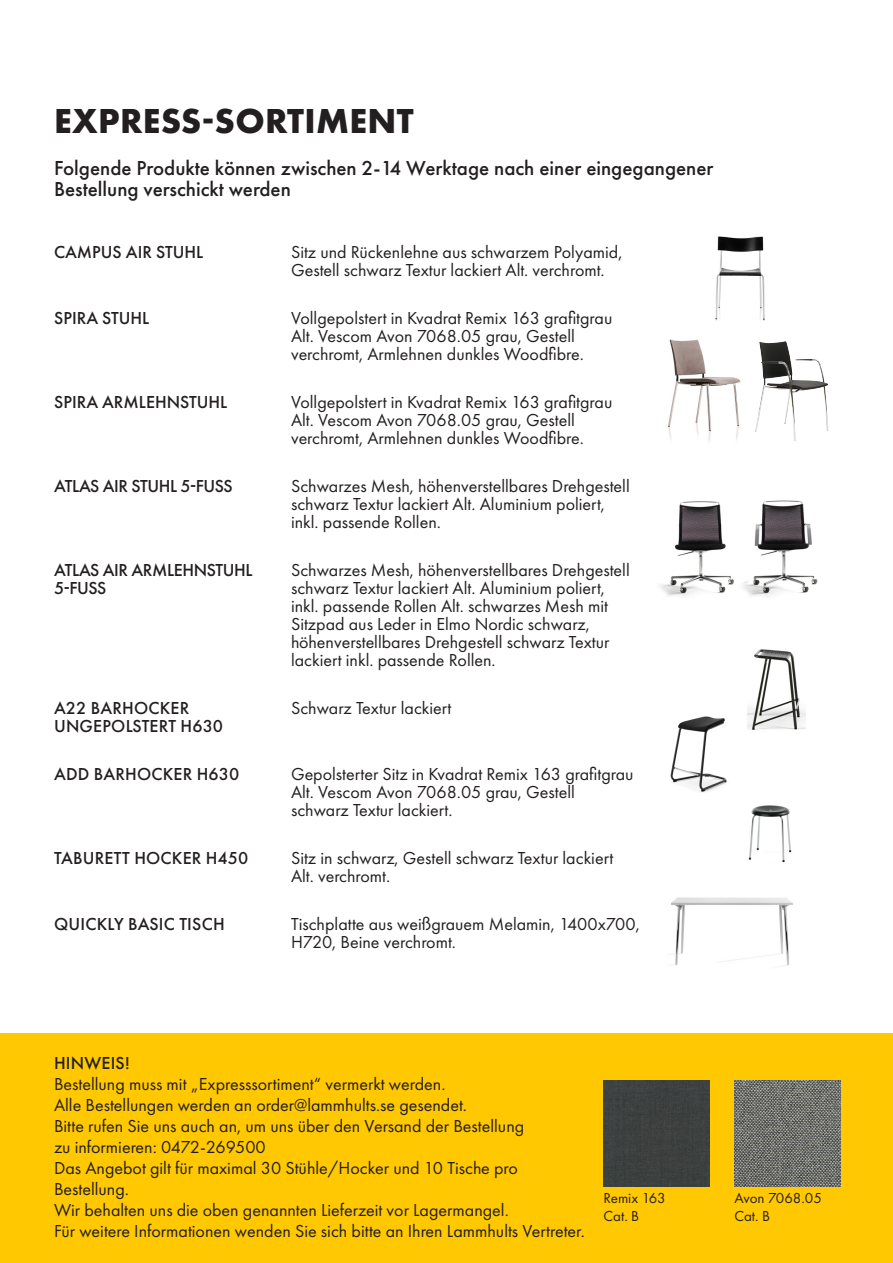
<style>
.page{position:relative;width:893px;height:1263px;background:#fff}
.page>*{position:absolute;margin:0;border:0;box-sizing:border-box;transform-origin:0 0}
.t1{font:700 36px "Futura PT";letter-spacing:.01em;color:#231f20}
.t2{font:500 21px "Futura PT";color:#231f20}
.t3{font:18px "Futura PT";color:#231f20}
.t4{font:500 18px "Futura PT";color:#231f20}
.t5{font:500 18px "Futura PT";letter-spacing:-.02em;color:#231f20}
.t6{font:15px/18px "Futura PT";color:#231f20}
</style>
<div class="page">
<div style="left:0;top:1033px;width:893px;height:230px;background:#ffc800"></div>
<img style="left:660px;top:501px;width:74px;height:96px">
<img style="left:670px;top:716px;width:57px;height:77px">
<img style="left:715px;top:236px;width:50px;height:84px">
<img style="left:748px;top:805px;width:44px;height:58px">
<img style="left:670px;top:897px;width:123px;height:70px">
<img style="left:755px;top:341px;width:73px;height:100px">
<img style="left:668px;top:339px;width:73px;height:103px">
<img style="left:747px;top:649px;width:59px;height:81px">
<img style="left:743px;top:500px;width:75px;height:97px">
<img style="left:734px;top:1080px;width:107px;height:107px">
<div style="left:604px;top:1080px;width:106px;height:107px;background:#3d4140"></div>
<p class="t1" style="left:54px;top:98px;width:361px">EXPRESS-SORTIMENT</p>
<p class="t2" style="left:54px;top:155px;width:661px">Folgende Produkte können zwischen 2-14 Werktage nach einer eingegangener</p>
<p class="t2" style="left:54px;top:176px;width:238px">Bestellung verschickt werden</p>
<p class="t4" style="left:54px;top:241px;width:151px">CAMPUS AIR STUHL</p>
<p class="t3" style="left:291px;top:242px;width:333px">Sitz und Rückenlehne aus schwarzem Polyamid,</p>
<p class="t3" style="left:291px;top:260px;width:315px">Gestell schwarz Textur lackiert Alt. verchromt.</p>
<p class="t4" style="left:54px;top:307px;width:97px">SPIRA STUHL</p>
<p class="t3" style="left:291px;top:308px;width:323px">Vollgepolstert in Kvadrat Remix 163 grafitgrau</p>
<p class="t3" style="left:291px;top:326px;width:285px">Alt. Vescom Avon 7068.05 grau, Gestell</p>
<p class="t3" style="left:291px;top:344px;width:294px">verchromt, Armlehnen dunkles Woodfibre.</p>
<p class="t4" style="left:54px;top:391px;width:175px">SPIRA ARMLEHNSTUHL</p>
<p class="t3" style="left:291px;top:392px;width:323px">Vollgepolstert in Kvadrat Remix 163 grafitgrau</p>
<p class="t3" style="left:291px;top:410px;width:285px">Alt. Vescom Avon 7068.05 grau, Gestell</p>
<p class="t3" style="left:291px;top:428px;width:294px">verchromt, Armlehnen dunkles Woodfibre.</p>
<p class="t5" style="left:54px;top:475px;width:180px">ATLAS AIR STUHL 5-FUSS</p>
<p class="t3" style="left:291px;top:476px;width:340px">Schwarzes Mesh, höhenverstellbares Drehgestell</p>
<p class="t3" style="left:291px;top:494px;width:315px">schwarz Textur lackiert Alt. Aluminium poliert,</p>
<p class="t3" style="left:291px;top:512px;width:151px">inkl. passende Rollen.</p>
<p class="t5" style="left:54px;top:559px;width:200px">ATLAS AIR ARMLEHNSTUHL</p>
<p class="t3" style="left:291px;top:560px;width:340px">Schwarzes Mesh, höhenverstellbares Drehgestell</p>
<p class="t4" style="left:54px;top:577px;width:54px">5-FUSS</p>
<p class="t3" style="left:291px;top:578px;width:315px">schwarz Textur lackiert Alt. Aluminium poliert,</p>
<p class="t3" style="left:291px;top:596px;width:319px">inkl. passende Rollen Alt. schwarzes Mesh mit</p>
<p class="t3" style="left:291px;top:614px;width:300px">Sitzpad aus Leder in Elmo Nordic schwarz,</p>
<p class="t3" style="left:291px;top:632px;width:320px">höhenverstellbares Drehgestell schwarz Textur</p>
<p class="t3" style="left:291px;top:650px;width:206px">lackiert inkl. passende Rollen.</p>
<p class="t4" style="left:54px;top:697px;width:137px">A22 BARHOCKER</p>
<p class="t3" style="left:291px;top:698px;width:162px">Schwarz Textur lackiert</p>
<p class="t4" style="left:54px;top:715px;width:171px">UNGEPOLSTERT H630</p>
<p class="t4" style="left:54px;top:763px;width:187px">ADD BARHOCKER H630</p>
<p class="t3" style="left:291px;top:764px;width:344px">Gepolsterter Sitz in Kvadrat Remix 163 grafitgrau</p>
<p class="t3" style="left:291px;top:782px;width:285px">Alt. Vescom Avon 7068.05 grau, Gestell</p>
<p class="t3" style="left:291px;top:800px;width:163px">schwarz Textur lackiert.</p>
<p class="t4" style="left:54px;top:847px;width:196px">TABURETT HOCKER H450</p>
<p class="t3" style="left:291px;top:848px;width:324px">Sitz in schwarz, Gestell schwarz Textur lackiert</p>
<p class="t3" style="left:291px;top:866px;width:101px">Alt. verchromt.</p>
<p class="t4" style="left:54px;top:913px;width:172px">QUICKLY BASIC TISCH</p>
<p class="t3" style="left:291px;top:914px;width:350px">Tischplatte aus weißgrauem Melamin, 1400x700,</p>
<p class="t3" style="left:291px;top:932px;width:166px">H720, Beine verchromt.</p>
<p class="t4" style="left:54px;top:1052px;width:77px">HINWEIS!</p>
<p class="t3" style="left:54px;top:1074px;width:393px">Bestellung muss mit „Expresssortiment“ vermerkt werden.</p>
<p class="t3" style="left:54px;top:1095px;width:415px">Alle Bestellungen werden an order@lammhults.se gesendet.</p>
<p class="t3" style="left:54px;top:1116px;width:472px">Bitte rufen Sie uns auch an, um uns über den Versand der Bestellung</p>
<p class="t3" style="left:54px;top:1137px;width:213px">zu informieren: 0472-269500</p>
<p class="t3" style="left:54px;top:1158px;width:465px">Das Angebot gilt für maximal 30 Stühle/Hocker und 10 Tische pro</p>
<p class="t3" style="left:54px;top:1179px;width:76px">Bestellung.</p>
<p class="t3" style="left:54px;top:1200px;width:456px">Wir behalten uns die oben genannten Lieferzeit vor Lagermangel.</p>
<p class="t3" style="left:54px;top:1221px;width:532px">Für weitere Informationen wenden Sie sich bitte an Ihren Lammhults Vertreter.</p>
<p class="t6" style="left:604px;top:1189px;width:64px">Remix 163<br>Cat. B</p>
<p class="t6" style="left:734px;top:1189px;width:89px">Avon 7068.05</p>
<p class="t6" style="left:734px;top:1207px;width:37px">Cat. B</p>
</div>
